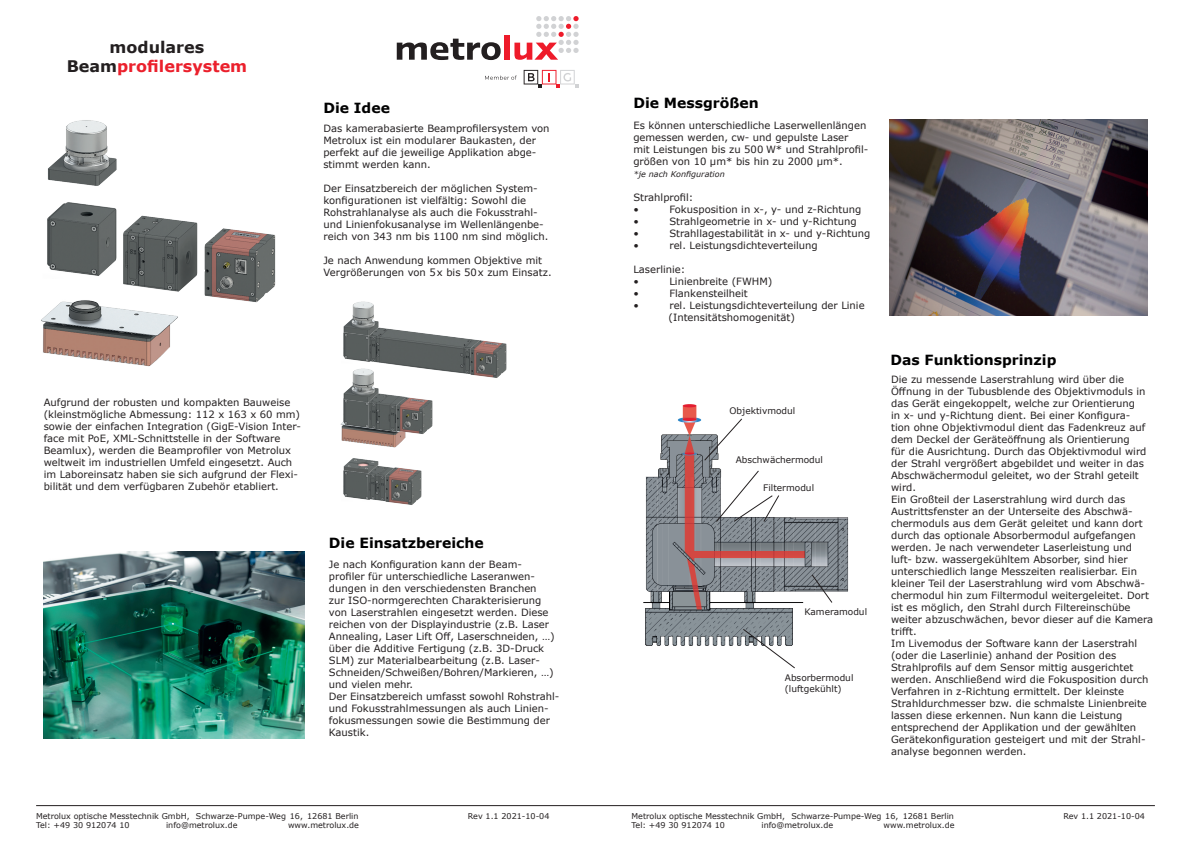
<style>
.page{position:relative;width:1191px;height:842px;background:#fff}
.page>*{position:absolute;margin:0;border:0;box-sizing:border-box;transform-origin:0 0}
.t1{font:700 16px/19.2px "Verdana";color:#eb202c;text-align:center}
.t2{font:700 14px "Verdana";color:#000001}
.t3{font:10px/12px "Verdana";color:#231f20}
.t4{font:9px/10.8px "Verdana";color:#231f20}
.t5{font:8px/9.6px "Verdana";color:#231f20}
.t6{font:italic 8px "Verdana";color:#231f20}
.s1{color:#231f20}
</style>
<div class="page">
<svg style="left:397px;top:39px;width:103px;height:21px"></svg>
<div style="left:504px;top:36px;width:6px;height:24px;background:#ee1b2a"></div>
<svg style="left:514px;top:16px;width:64px;height:44px"></svg>
<svg style="left:523px;top:70px;width:55px;height:18px"></svg>
<svg style="left:485px;top:76px;width:32px;height:4px"></svg>
<img style="left:643px;top:404px;width:206px;height:242px">
<svg style="left:742px;top:628px;width:54px;height:41px"></svg>
<svg style="left:810px;top:573px;width:23px;height:31px"></svg>
<svg style="left:715px;top:469px;width:65px;height:54px"></svg>
<svg style="left:703px;top:417px;width:40px;height:45px"></svg>
<img style="left:44px;top:552px;width:260px;height:187px">
<hr style="left:36px;top:805px;width:1118px;height:1px;background:#231f20">
<img style="left:889px;top:119px;width:258px;height:196px">
<img style="left:343px;top:339px;width:20px;height:22px">
<img style="left:363px;top:328px;width:103px;height:46px">
<img style="left:343px;top:301px;width:44px;height:38px">
<img style="left:466px;top:338px;width:41px;height:40px">
<img style="left:341px;top:430px;width:64px;height:18px">
<img style="left:340px;top:406px;width:25px;height:24px">
<img style="left:343px;top:362px;width:44px;height:44px">
<img style="left:365px;top:389px;width:27px;height:49px">
<img style="left:392px;top:395px;width:41px;height:43px">
<img style="left:343px;top:484px;width:22px;height:16px">
<img style="left:341px;top:447px;width:43px;height:37px">
<img style="left:365px;top:462px;width:19px;height:39px">
<img style="left:382px;top:465px;width:40px;height:40px">
<img style="left:41px;top:300px;width:137px;height:67px">
<img style="left:47px;top:202px;width:67px;height:74px">
<img style="left:47px;top:120px;width:70px;height:66px">
<img style="left:114px;top:208px;width:82px;height:97px">
<img style="left:196px;top:222px;width:80px;height:81px">
<h1 class="t1" style="left:67px;top:37px;width:182px"><span class="s1">modulares<br>Beam</span>profilersystem</h1>
<h2 class="t2" style="left:323px;top:98px;width:68px">Die Idee</h2>
<p class="t3" style="left:323px;top:123px;width:228px">Das kamerabasierte Beamprofilersystem von Metrolux ist ein modularer Baukasten, der perfekt auf die jeweilige Applikation abge&shy;stimmt werden kann.</p>
<p class="t3" style="left:323px;top:183px;width:226px">Der Einsatzbereich der möglichen System&shy;konfigurationen ist vielfältig: Sowohl die Rohstrahlanalyse als auch die Fokusstrahl&shy;und Linienfokusanalyse im Wellenlängenbe&shy;reich von 343 nm bis 1100 nm sind möglich.</p>
<p class="t3" style="left:323px;top:255px;width:230px">Je nach Anwendung kommen Objektive mit<br>Vergrößerungen von 5 x bis 50 x zum Einsatz.</p>
<p class="t3" style="left:44px;top:397px;width:259px">Aufgrund der robusten und kompakten Bauweise (kleinstmögliche Abmessung: 112 x 163 x 60 mm) sowie der einfachen Integration (GigE-Vision Inter&shy;face mit PoE, XML-Schnittstelle in der Software Beamlux), werden die Beamprofiler von Metrolux weltweit im industriellen Umfeld eingesetzt. Auch im Laboreinsatz haben sie sich aufgrund der Flexi&shy;bilität und dem verfügbaren Zubehör etabliert.</p>
<h2 class="t2" style="left:329px;top:533px;width:156px">Die Einsatzbereiche</h2>
<p class="t3" style="left:329px;top:558px;width:232px">Je nach Konfiguration kann der Beam&shy;profiler für unterschiedliche Laseranwen&shy;dungen in den verschiedensten Branchen<br>zur ISO-normgerechten Charakterisierung von Laserstrahlen eingesetzt werden. Diese reichen von der Displayindustrie (z.B. Laser Annealing, Laser Lift Off, Laserschneiden, …) über die Additive Fertigung (z.B. 3D-Druck SLM) zur Materialbearbeitung (z.B. Laser-Schneiden/Schweißen/Bohren/Markieren, …) und vielen mehr.<br>Der Einsatzbereich umfasst sowohl Rohstrahl&shy;und Fokusstrahlmessungen als auch Linien&shy;fokusmessungen sowie die Bestimmung der Kaustik.</p>
<p class="t5" style="left:36px;top:811px;width:324px">Metrolux optische Messtechnik GmbH, Schwarze-Pumpe-Weg 16, 12681 Berlin<br>Tel: +49 30 912074 10</p>
<p class="t5" style="left:166px;top:820px;width:73px">info@metrolux.de</p>
<p class="t5" style="left:288px;top:820px;width:72px">www.metrolux.de</p>
<p class="t5" style="left:468px;top:812px;width:83px">Rev 1.1 2021-10-04</p>
<h2 class="t2" style="left:633px;top:93px;width:127px">Die Messgrößen</h2>
<p class="t3" style="left:633px;top:119px;width:236px">Es können unterschiedliche Laserwellenlängen gemessen werden, cw- und gepulste Laser<br>mit Leistungen bis zu 500 W* und Strahlprofil&shy;größen von 10 µm* bis hin zu 2000 µm*.</p>
<p class="t6" style="left:633px;top:168px;width:93px">*je nach Konfiguration</p>
<p class="t3" style="left:633px;top:191px;width:62px">Strahlprofil: •</p>
<p class="t3" style="left:669px;top:203px;width:193px">Fokusposition in x-, y- und z-Richtung</p>
<p class="t3" style="left:633px;top:215px;width:7px">•</p>
<p class="t3" style="left:669px;top:215px;width:189px">Strahlgeometrie in x- und y-Richtung</p>
<p class="t3" style="left:633px;top:227px;width:7px">•</p>
<p class="t3" style="left:669px;top:227px;width:202px">Strahllagestabilität in x- und y-Richtung</p>
<p class="t3" style="left:633px;top:239px;width:7px">•</p>
<p class="t3" style="left:669px;top:239px;width:150px">rel. Leistungsdichteverteilung</p>
<p class="t3" style="left:633px;top:263px;width:54px">Laserlinie: •</p>
<p class="t3" style="left:669px;top:275px;width:104px">Linienbreite (FWHM)</p>
<p class="t3" style="left:633px;top:287px;width:7px">•</p>
<p class="t3" style="left:669px;top:287px;width:80px">Flankensteilheit</p>
<p class="t3" style="left:633px;top:299px;width:7px">•</p>
<p class="t3" style="left:668px;top:299px;width:198px">rel. Leistungsdichteverteilung der Linie (Intensitätshomogenität)</p>
<p class="t4" style="left:729px;top:405px;width:67px">Objektivmodul</p>
<p class="t4" style="left:736px;top:455px;width:89px">Abschwächermodul</p>
<p class="t4" style="left:763px;top:482px;width:52px">Filtermodul</p>
<p class="t4" style="left:804px;top:606px;width:64px">Kameramodul</p>
<p class="t4" style="left:785px;top:672px;width:70px">Absorbermodul (luftgekühlt)</p>
<h2 class="t2" style="left:890px;top:350px;width:167px">Das Funktionsprinzip</h2>
<p class="t3" style="left:891px;top:373px;width:263px">Die zu messende Laserstrahlung wird über die Öffnung in der Tubusblende des Objektivmoduls in das Gerät eingekoppelt, welche zur Orientierung<br>in x- und y-Richtung dient. Bei einer Konfigura-<br>tion ohne Objektivmodul dient das Fadenkreuz auf dem Deckel der Geräteöffnung als Orientierung<br>für die Ausrichtung. Durch das Objektivmodul wird der Strahl vergrößert abgebildet und weiter in das Abschwächermodul geleitet, wo der Strahl geteilt wird.<br>Ein Großteil der Laserstrahlung wird durch das Austrittsfenster an der Unterseite des Abschwä&shy;chermoduls aus dem Gerät geleitet und kann dort durch das optionale Absorbermodul aufgefangen werden. Je nach verwendeter Laserleistung und luft- bzw. wassergekühltem Absorber, sind hier unterschiedlich lange Messzeiten realisierbar. Ein kleiner Teil der Laserstrahlung wird vom Abschwä&shy;chermodul hin zum Filtermodul weitergeleitet. Dort ist es möglich, den Strahl durch Filtereinschübe weiter abzuschwächen, bevor dieser auf die Kamera trifft.<br>Im Livemodus der Software kann der Laserstrahl (oder die Laserlinie) anhand der Position des Strahlprofils auf dem Sensor mittig ausgerichtet werden. Anschließend wird die Fokusposition durch Verfahren in z-Richtung ermittelt. Der kleinste Strahldurchmesser bzw. die schmalste Linienbreite lassen diese erkennen. Nun kann die Leistung entsprechend der Applikation und der gewählten Gerätekonfiguration gesteigert und mit der Strahl&shy;analyse begonnen werden.</p>
<p class="t5" style="left:631px;top:811px;width:324px">Metrolux optische Messtechnik GmbH, Schwarze-Pumpe-Weg 16, 12681 Berlin<br>Tel: +49 30 912074 10</p>
<p class="t5" style="left:761px;top:820px;width:73px">info@metrolux.de</p>
<p class="t5" style="left:883px;top:820px;width:72px">www.metrolux.de</p>
<p class="t5" style="left:1063px;top:812px;width:83px">Rev 1.1 2021-10-04</p>
</div>
